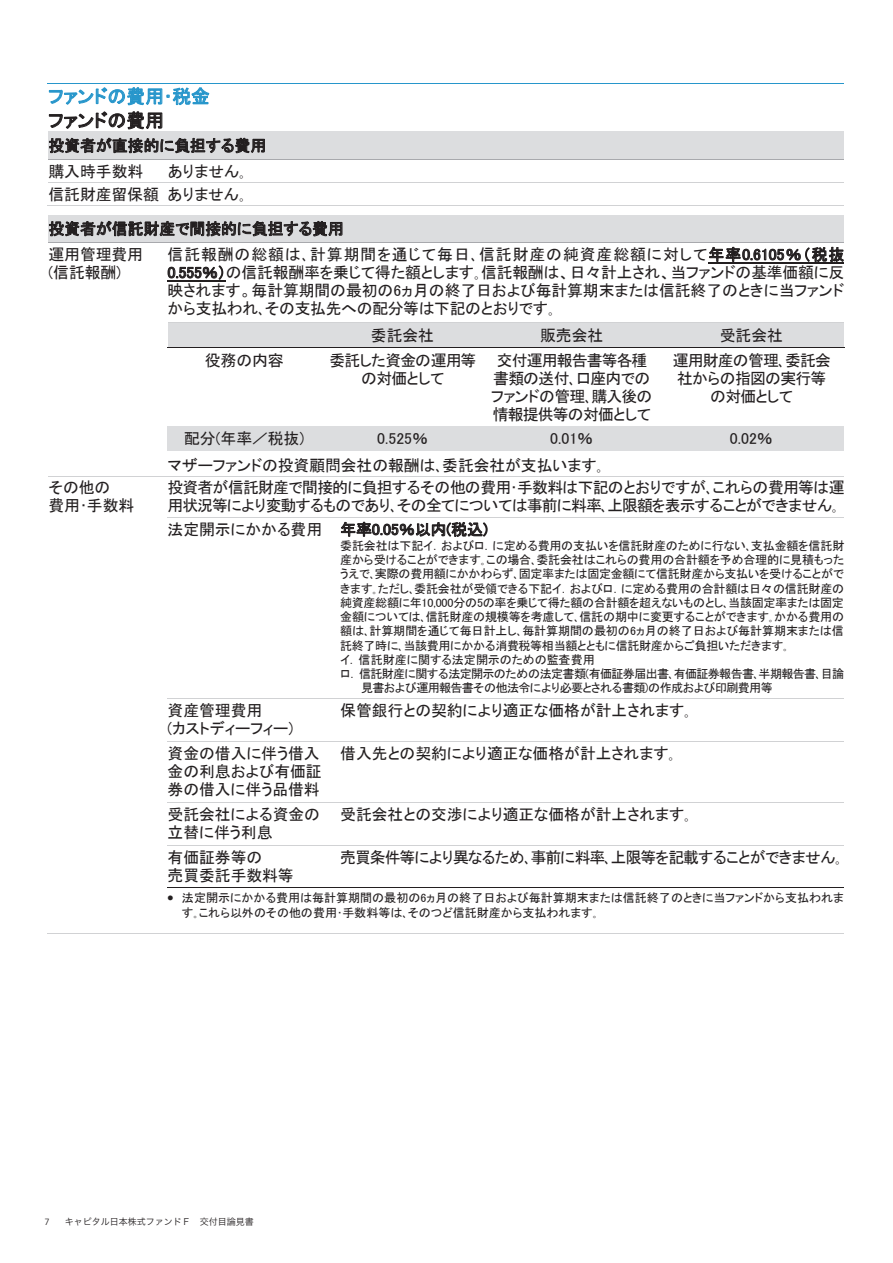
<style>
.page{position:relative;width:893px;height:1263px;background:#fff}
.page>*{position:absolute;margin:0;border:0;box-sizing:border-box;transform-origin:0 0}
.t1{font:18.75px "MS P Gothic";color:#2796cb}
.t2{font:18.75px "MS P Gothic";letter-spacing:.005em;color:#231f20}
.t3{font:15.9px/18px "MS P Gothic";letter-spacing:-.01em;color:#231f20}
.t4{font:15.9px/18px "MS P Gothic";letter-spacing:-.035em;color:#231f20}
.t5{font:15.9px/18px "MS P Gothic";letter-spacing:-.045em;color:#231f20;text-align:center}
.t6{font:15.9px "MS P Gothic";letter-spacing:-.04em;color:#231f20}
.t7{font:12px/15px "MS P Gothic";letter-spacing:-.015em;color:#231f20}
.t8{font:12px "MS P Gothic";letter-spacing:-.06em;color:#231f20}
.t9{font:12px "MS P Gothic";letter-spacing:-.045em;color:#231f20}
.t10{font:9px "Hira Kaku Pro N W3";color:#231f20}
.t11{font:9px "Hira Kaku Pro W3";color:#231f20}
.t12{font:9px "Avenir Next LT Com";color:#231f20}
</style>
<div class="page">
<hr style="left:47px;top:83px;width:797px;height:1px;background:#2796cb">
<svg style="left:49px;top:87px;width:160px;height:18px"></svg>
<svg style="left:49px;top:111px;width:113px;height:18px"></svg>
<div style="left:48px;top:132px;width:796px;height:27px;background:#dcdddf"></div>
<svg style="left:49px;top:138px;width:216px;height:16px"></svg>
<hr style="left:48px;top:159px;width:796px;height:1px;background:#a8a9ad">
<hr style="left:48px;top:182px;width:796px;height:1px;background:#d1d2d4">
<hr style="left:47px;top:205px;width:121px;height:1px;background:#d1d2d4">
<hr style="left:166px;top:205px;width:678px;height:1px;background:#d1d2d4">
<div style="left:48px;top:215px;width:796px;height:27px;background:#dcdddf"></div>
<svg style="left:49px;top:221px;width:293px;height:16px"></svg>
<svg style="left:709px;top:247px;width:135px;height:15px"></svg>
<hr style="left:708px;top:262px;width:136px;height:2px;background:#231f20">
<svg style="left:168px;top:265px;width:55px;height:15px"></svg>
<hr style="left:168px;top:280px;width:58px;height:2px;background:#231f20">
<hr style="left:48px;top:242px;width:796px;height:1px;background:#a8a9ad">
<div style="left:168px;top:327px;width:152px;height:17px;background:#dcdddf"></div>
<div style="left:321px;top:327px;width:163px;height:17px;background:#dcdddf"></div>
<div style="left:485px;top:327px;width:173px;height:17px;background:#dcdddf"></div>
<div style="left:659px;top:327px;width:184px;height:17px;background:#dcdddf"></div>
<hr style="left:168px;top:322px;width:152px;height:1px;background:#d1d2d4">
<hr style="left:168px;top:323px;width:152px;height:4px;background:#dcdddf">
<hr style="left:320px;top:322px;width:164px;height:1px;background:#d1d2d4">
<hr style="left:321px;top:323px;width:163px;height:4px;background:#dcdddf">
<hr style="left:485px;top:322px;width:173px;height:1px;background:#d1d2d4">
<hr style="left:485px;top:323px;width:173px;height:4px;background:#dcdddf">
<hr style="left:658px;top:322px;width:185px;height:1px;background:#d1d2d4">
<hr style="left:659px;top:323px;width:185px;height:4px;background:#dcdddf">
<hr style="left:168px;top:344px;width:152px;height:3px;background:#dcdddf">
<hr style="left:321px;top:344px;width:163px;height:3px;background:#dcdddf">
<svg style="left:320px;top:323px;width:1px;height:24px"></svg>
<hr style="left:485px;top:344px;width:173px;height:3px;background:#dcdddf">
<svg style="left:484px;top:322px;width:1px;height:25px"></svg>
<hr style="left:659px;top:344px;width:184px;height:3px;background:#dcdddf">
<svg style="left:658px;top:323px;width:1px;height:24px"></svg>
<svg style="left:843px;top:322px;width:1px;height:25px"></svg>
<hr style="left:168px;top:347px;width:153px;height:1px;background:#231f20">
<hr style="left:321px;top:347px;width:164px;height:1px;background:#231f20">
<hr style="left:485px;top:347px;width:174px;height:1px;background:#231f20">
<hr style="left:659px;top:347px;width:185px;height:1px;background:#231f20">
<div style="left:168px;top:429px;width:153px;height:18px;background:#dcdddf"></div>
<div style="left:321px;top:429px;width:163px;height:18px;background:#dcdddf"></div>
<div style="left:484px;top:429px;width:175px;height:18px;background:#dcdddf"></div>
<div style="left:659px;top:429px;width:185px;height:18px;background:#dcdddf"></div>
<hr style="left:168px;top:426px;width:491px;height:3px;background:#dcdddf">
<hr style="left:659px;top:426px;width:185px;height:3px;background:#dcdddf">
<hr style="left:168px;top:447px;width:491px;height:4px;background:#dcdddf">
<hr style="left:659px;top:447px;width:185px;height:4px;background:#dcdddf">
<hr style="left:48px;top:476px;width:796px;height:1px;background:#d1d2d4">
<svg style="left:341px;top:522px;width:146px;height:15px"></svg>
<hr style="left:168px;top:517px;width:168px;height:1px;background:#d1d2d4">
<hr style="left:336px;top:517px;width:508px;height:1px;background:#d1d2d4">
<hr style="left:168px;top:698px;width:168px;height:1px;background:#d1d2d4">
<hr style="left:336px;top:698px;width:508px;height:1px;background:#d1d2d4">
<hr style="left:168px;top:741px;width:168px;height:1px;background:#d1d2d4">
<hr style="left:336px;top:741px;width:508px;height:1px;background:#d1d2d4">
<hr style="left:168px;top:802px;width:168px;height:1px;background:#d1d2d4">
<hr style="left:336px;top:802px;width:508px;height:1px;background:#d1d2d4">
<hr style="left:168px;top:845px;width:168px;height:1px;background:#d1d2d4">
<hr style="left:336px;top:845px;width:508px;height:1px;background:#d1d2d4">
<hr style="left:168px;top:887px;width:168px;height:1px;background:#231f20">
<hr style="left:336px;top:887px;width:508px;height:1px;background:#231f20">
<hr style="left:47px;top:933px;width:121px;height:1px;background:#d1d2d4">
<hr style="left:166px;top:933px;width:678px;height:1px;background:#d1d2d4">
<p class="t1" style="left:48px;top:87px;width:163px">ファンドの費用･税金</p>
<p class="t2" style="left:48px;top:111px;width:117px">ファンドの費用</p>
<p class="t3" style="left:48px;top:133px;width:219px;line-height:25.5px">投資者が直接的に負担する費用購入時手数料</p>
<p class="t3" style="left:48px;top:159px;width:199px;line-height:23.1px;text-align:right">ありません｡<br>信託財産留保額 ありません｡</p>
<p class="t3" style="left:48px;top:216px;width:297px;line-height:25.8px">投資者が信託財産で間接的に負担する費用運用管理費用</p>
<p class="t3" style="left:48px;top:263px;width:74px">(信託報酬)</p>
<p class="t3" style="left:168px;top:245px;width:678px;text-align:justify">信託報酬の総額は､計算期間を通じて毎日､信託財産の純資産総額に対して年率0.6105％（税抜0.555％）の信託報酬率を乗じて得た額とします｡信託報酬は、日々計上され、当ファンドの基準価額に反映されます。毎計算期間の最初の6ヵ月の終了日および毎計算期末または信託終了のときに当ファンドから支払われ､その支払先への配分等は下記のとおりです｡</p>
<p class="t3" style="left:371px;top:327px;width:65px">委託会社</p>
<p class="t3" style="left:540px;top:327px;width:65px">販売会社</p>
<p class="t3" style="left:720px;top:327px;width:65px">受託会社</p>
<p class="t3" style="left:205px;top:351px;width:81px">役務の内容</p>
<p class="t5" style="left:329px;top:351px;width:149px">委託した資金の運用等の対価として</p>
<p class="t5" style="left:491px;top:351px;width:163px">交付運用報告書等各種書類の送付､口座内でのファンドの管理､購入後の情報提供等の対価として</p>
<p class="t5" style="left:673px;top:351px;width:160px">運用財産の管理､委託会社からの指図の実行等の対価として</p>
<p class="t3" style="left:184px;top:429px;width:122px">配分(年率／税抜)</p>
<p class="t3" style="left:377px;top:429px;width:52px">0.525％</p>
<p class="t3" style="left:550px;top:429px;width:44px">0.01％</p>
<p class="t3" style="left:730px;top:429px;width:44px">0.02％</p>
<p class="t3" style="left:168px;top:456px;width:437px">マザーファンドの投資顧問会社の報酬は､委託会社が支払います｡</p>
<p class="t3" style="left:48px;top:479px;width:87px">その他の<br>費用･手数料</p>
<p class="t4" style="left:168px;top:479px;width:678px">投資者が信託財産で間接的に負担するその他の費用･手数料は下記のとおりですが､これらの費用等は運用状況等により変動するものであり､その全てについては事前に料率､上限額を表示することができません｡</p>
<p class="t3" style="left:168px;top:520px;width:322px">法定開示にかかる費用 年率0.05％以内(税込)</p>
<p class="t7" style="left:340px;top:538px;width:506px">委託会社は下記イ．およびロ．に定める費用の支払いを信託財産のために行ない､支払金額を信託財</p>
<p class="t7" style="left:340px;top:552px;width:505px">産から受けることができます｡この場合､委託会社はこれらの費用の合計額を予め合理的に見積もった</p>
<p class="t7" style="left:340px;top:567px;width:505px">うえで､実際の費用額にかかわらず､固定率または固定金額にて信託財産から支払いを受けることがで</p>
<p class="t7" style="left:340px;top:581px;width:506px">きます｡ただし､委託会社が受領できる下記イ．およびロ．に定める費用の合計額は日々の信託財産の</p>
<p class="t7" style="left:340px;top:595px;width:505px">純資産総額に年10,000分の5の率を乗じて得た額の合計額を超えないものとし､当該固定率または固定</p>
<p class="t7" style="left:340px;top:609px;width:505px">金額については､信託財産の規模等を考慮して､信託の期中に変更することができます｡かかる費用の</p>
<p class="t7" style="left:340px;top:624px;width:505px">額は､計算期間を通じて毎日計上し､毎計算期間の最初の6ヵ月の終了日および毎計算期末または信</p>
<p class="t7" style="left:340px;top:638px;width:450px">託終了時に､当該費用にかかる消費税等相当額とともに信託財産からご負担いただきます｡</p>
<p class="t7" style="left:340px;top:652px;width:256px">イ. 信託財産に関する法定開示のための監査費用</p>
<p class="t8" style="left:340px;top:668px;width:505px">ロ. 信託財産に関する法定開示のための法定書類(有価証券届出書､有価証券報告書､半期報告書､目論</p>
<p class="t9" style="left:361px;top:682px;width:413px">見書および運用報告書その他法令により必要とされる書類)の作成および印刷費用等</p>
<p class="t3" style="left:168px;top:702px;width:127px">資産管理費用<br>(カストディーフィー)</p>
<p class="t3" style="left:340px;top:702px;width:353px">保管銀行との契約により適正な価格が計上されます｡</p>
<p class="t3" style="left:168px;top:744px;width:156px">資金の借入に伴う借入金の利息および有価証券の借入に伴う品借料</p>
<p class="t3" style="left:340px;top:744px;width:337px">借入先との契約により適正な価格が計上されます｡</p>
<p class="t3" style="left:168px;top:805px;width:154px">受託会社による資金の立替に伴う利息</p>
<p class="t3" style="left:340px;top:805px;width:353px">受託会社との交渉により適正な価格が計上されます｡</p>
<p class="t3" style="left:168px;top:848px;width:128px">有価証券等の<br>売買委託手数料等</p>
<p class="t6" style="left:340px;top:849px;width:503px">売買条件等により異なるため､事前に料率､上限等を記載することができません｡</p>
<p class="t7" style="left:182px;top:890px;width:663px;text-indent:-14px"><sup>●</sup> 法定開示にかかる費用は毎計算期間の最初の6ヵ月の終了日および毎計算期末または信託終了のときに当ファンドから支払われます｡これら以外のその他の費用･手数料等は､そのつど信託財産から支払われます｡</p>
<p class="t11" style="left:72px;top:1214px;width:190px">キャピタル日本株式ファンドＦ 交付目論見書</p>
<p class="t12" style="left:45px;top:1217px;width:7px">7</p>
<p class="t10" style="left:65px;top:1214px;width:191px">キャピタル日本株式ファンドＦ　交付目論見書</p>
</div>
